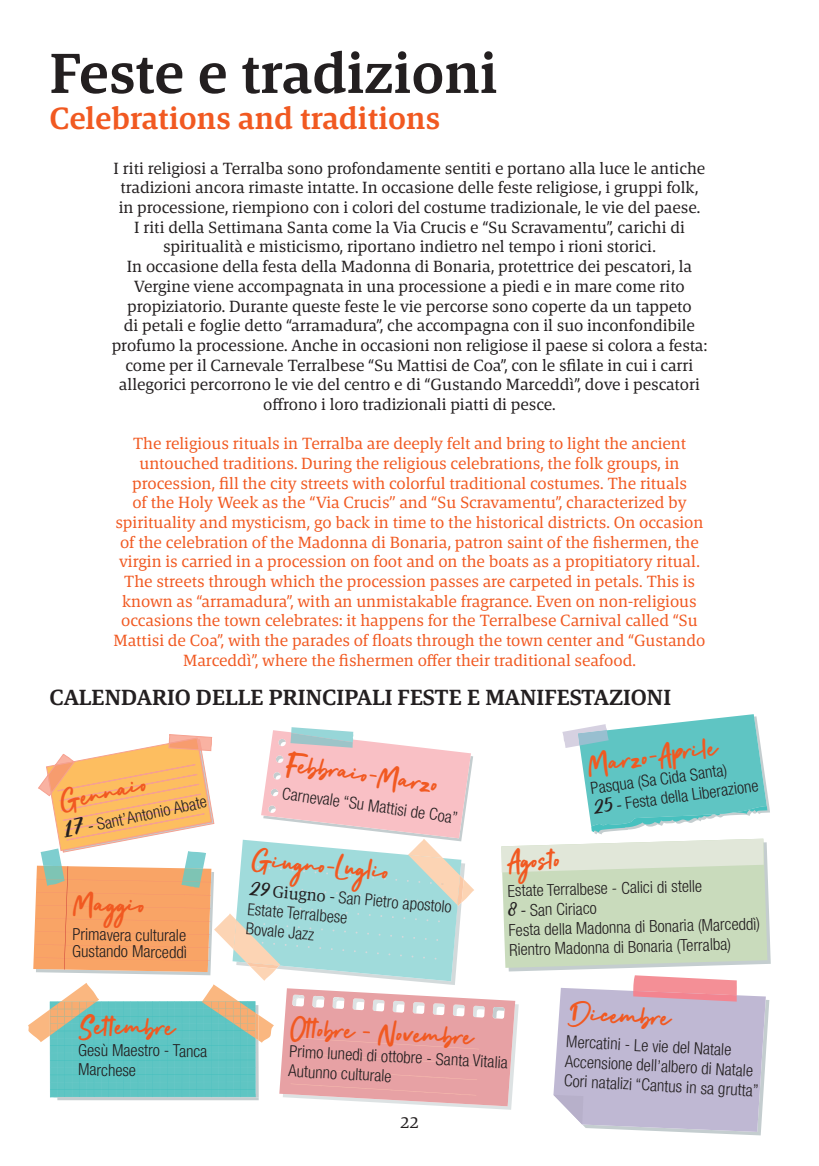
<style>
.page{position:relative;width:819px;height:1166px;background:#fff}
.page>*{position:absolute;margin:0;border:0;box-sizing:border-box;transform-origin:0 0}
.t1{font:600 57.75px "Askan";color:#231f20}
.t2{font:33.43px "Dearest";color:#f15921}
.t3{font:33.25px "Dearest";color:#f15921}
.t4{font:600 31.5px "Askan";color:#f15921}
.t5{font:600 22.4px "Askan";letter-spacing:-.005em;color:#231f20}
.t6{font:16.62px/19.6px "Askan";color:#231f20;text-align:center}
.t7{font:16.62px/19.6px "Askan";color:#f15921;text-align:center}
.t8{font:300 condensed 16.62px/19.6px "Helvetica Neue";letter-spacing:-.01em;color:#231f20}
.s1{font-family:"Mountain Bridge";font-weight:400;font-stretch:normal;font-size:26.25px}
.s2{font-family:"Askan";font-weight:400;font-stretch:normal}
.s3{font-family:"Mountain Bridge";font-weight:400;font-stretch:normal;font-size:22.75px}
</style>
<div class="page">
<svg style="left:28px;top:714px;width:742px;height:421px"></svg>
<h1 class="t1" style="left:50px;top:37px;width:449px">Feste e tradizioni</h1>
<h3 class="t4" style="left:50px;top:99px;width:392px">Celebrations and traditions</h3>
<p class="t6" style="left:112px;top:158px;width:597px">I riti religiosi a Terralba sono profondamente sentiti e portano alla luce le antiche tradizioni ancora rimaste intatte. In occasione delle feste religiose, i gruppi folk, in processione, riempiono con i colori del costume tradizionale, le vie del paese.<br>I riti della Settimana Santa come la Via Crucis e “Su Scravamentu”, carichi di spiritualità e misticismo, riportano indietro nel tempo i rioni storici.<br>In occasione della festa della Madonna di Bonaria, protettrice dei pescatori, la Vergine viene accompagnata in una processione a piedi e in mare come rito propiziatorio. Durante queste feste le vie percorse sono coperte da un tappeto<br>di petali e foglie detto “arramadura”, che accompagna con il suo inconfondibile profumo la processione. Anche in occasioni non religiose il paese si colora a festa: come per il Carnevale Terralbese “Su Mattisi de Coa”, con le sfilate in cui i carri allegorici percorrono le vie del centro e di “Gustando Marceddì”, dove i pescatori offrono i loro tradizionali piatti di pesce.</p>
<p class="t7" style="left:113px;top:434px;width:593px">The religious rituals in Terralba are deeply felt and bring to light the ancient untouched traditions. During the religious celebrations, the folk groups, in procession, fill the city streets with colorful traditional costumes. The rituals<br>of the Holy Week as the “Via Crucis’’ and “Su Scravamentu”, characterized by spirituality and mysticism, go back in time to the historical districts. On occasion of the celebration of the Madonna di Bonaria, patron saint of the fishermen, the virgin is carried in a procession on foot and on the boats as a propitiatory ritual.<br>The streets through which the procession passes are carpeted in petals. This is known as “arramadura”, with an unmistakable fragrance. Even on non-religious occasions the town celebrates: it happens for the Terralbese Carnival called “Su Mattisi de Coa”, with the parades of floats through the town center and “Gustando Marceddì”, where the fishermen offer their traditional seafood.</p>
<h3 class="t5" style="left:50px;top:684px;width:623px">CALENDARIO DELLE PRINCIPALI FESTE E MANIFESTAZIONI</h3>
<h3 class="t3" style="left:56px;top:783px;width:91px;rotate:-12deg">Gennaio</h3>
<p class="t8" style="left:64px;top:821px;width:145px;rotate:-12deg"><span class="s1">17</span> <span class="s2">-</span> Sant’Antonio Abate</p>
<h2 class="t2" style="left:73px;top:885px;width:74px">Maggio</h2>
<p class="t8" style="left:72px;top:926px;width:116px;line-height:16.6px">Primavera culturale<br>Gustando Marceddì</p>
<h2 class="t2" style="left:78px;top:1007px;width:98px">Settembre</h2>
<p class="t8" style="left:78px;top:1040px;width:131px">Gesù Maestro - Tanca<br>Marchese</p>
<h3 class="t3" style="left:289px;top:744px;width:156px;rotate:8deg">Febbraio-Marzo</h3>
<p class="t8" style="left:284px;top:783px;width:178px;rotate:8deg">Carnevale “Su Mattisi de Coa”</p>
<h3 class="t3" style="left:254px;top:840px;width:140px;rotate:5deg">Giugno-Luglio</h3>
<p class="t8" style="left:250px;top:879px;width:205px;rotate:5deg"><span class="s3">29</span> <span class="s2">Giugno -</span> San Pietro apostolo<br>Estate Terralbese<br>Bovale Jazz</p>
<h3 class="t3" style="left:584px;top:746px;width:133px;rotate:-8deg">Marzo-Aprile</h3>
<p class="t8" style="left:589px;top:779px;width:168px;rotate:-8deg">Pasqua (Sa Cida Santa)<br><span class="s3">25</span> <span class="s2">-</span> Festa della Liberazione</p>
<h2 class="t2" style="left:506px;top:841px;width:56px;rotate:-2deg">Agosto</h2>
<p class="t8" style="left:506px;top:881px;width:253px;rotate:-2deg">Estate Terralbese - Calici di stelle<br><span class="s3">8</span> <span class="s2">-</span> San Ciriaco<br>Festa della Madonna di Bonaria (Marceddì)<br>Rientro Madonna di Bonaria (Terralba)</p>
<h2 class="t2" style="left:291px;top:1008px;width:185px;rotate:3deg">Ottobre - Novembre</h2>
<p class="t8" style="left:290px;top:1041px;width:220px;rotate:3deg">Primo lunedì di ottobre - Santa Vitalia<br>Autunno culturale</p>
<p class="t6" style="left:400px;top:1112px;width:20px">22</p>
<h2 class="t2" style="left:568px;top:993px;width:105px;rotate:3deg">Dicembre</h2>
<p class="t8" style="left:566px;top:1031px;width:196px;rotate:3deg">Mercatini - Le vie del Natale<br>Accensione dell’albero di Natale<br>Cori natalizi “Cantus in sa grutta”</p>
</div>
